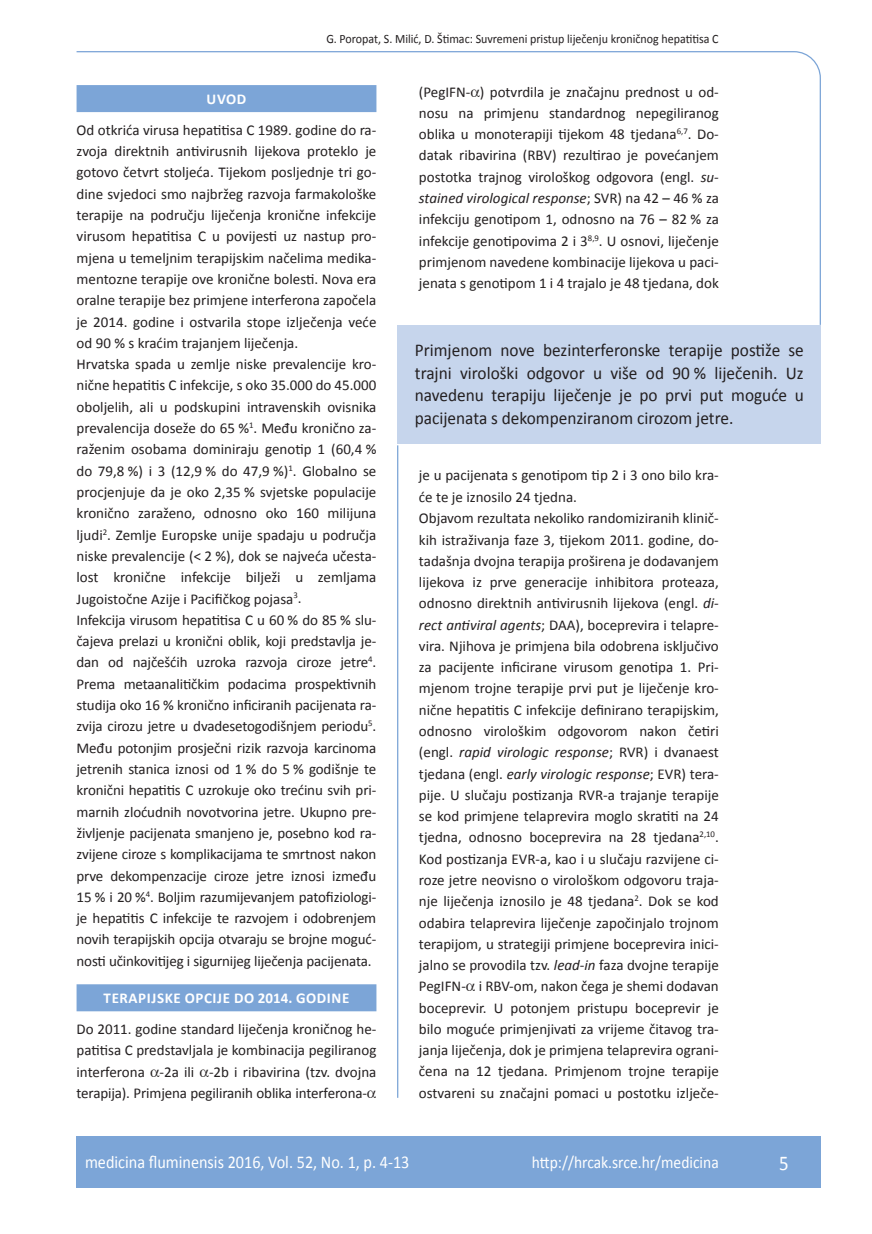
<style>
.page{position:relative;width:872px;height:1234px;background:#fff}
.page>*{position:absolute;margin:0;border:0;box-sizing:border-box;transform-origin:0 0}
.t1{font:21px "Calibri";color:#fff;scale:.9 1}
.t2{font:18px/22.5px "Calibri";color:#231f20;text-align:justify;scale:.96 1}
.t3{font:18px "Calibri";color:#fff;scale:.9 1}
.t4{font:17.25px "Calibri";color:#fff;scale:.9 1}
.t5{font:15px/21.3px "Calibri";color:#231f20}
.t6{font:700 15px "Calibri";letter-spacing:.04em;color:#fff}
.t7{font:12.75px "Calibri";color:#231f20;scale:.94 1}
.s1{font-style:italic}
</style>
<div class="page">
<svg style="left:76px;top:51px;width:745px;height:275px"></svg>
<hr style="left:397px;top:445px;width:1px;height:652px;background:#7ca5d7">
<div style="left:77px;top:1135px;width:744px;height:51px;background:#7ca5d7"></div>
<div style="left:77px;top:85px;width:299px;height:27px;background:#7ca5d7"></div>
<div style="left:77px;top:984px;width:299px;height:27px;background:#7ca5d7"></div>
<div style="left:398px;top:325px;width:423px;height:119px;background:#c6d5ec"></div>
<svg style="left:471px;top:89px;width:9px;height:8px"></svg>
<p class="t7" style="left:326px;top:30px;width:419px">G. Poropat, S. Milić, D. Štimac: Suvremeni pristup liječenju kroničnog hepatitisa C</p>
<p class="t6" style="left:207px;top:90px;width:41px">UVOD</p>
<p class="t5" style="left:77px;top:118px;width:301px">Od otkrića virusa hepatitisa C 1989. godine do ra&shy;zvoja direktnih antivirusnih lijekova proteklo je gotovo četvrt stoljeća. Tijekom posljednje tri go&shy;dine svjedoci smo najbržeg razvoja farmakološke terapije na području liječenja kronične infekcije virusom hepatitisa C u povijesti uz nastup pro&shy;mjena u temeljnim terapijskim načelima medika&shy;mentozne terapije ove kronične bolesti. Nova era oralne terapije bez primjene interferona započela je 2014. godine i ostvarila stope izlječenja veće od 90 % s kraćim trajanjem liječenja.<br>Hrvatska spada u zemlje niske prevalencije kro&shy;nične hepatitis C infekcije, s oko 35.000 do 45.000 oboljelih, ali u podskupini intravenskih ovisnika prevalencija doseže do 65 %<sup>1</sup>. Među kronično za&shy;raženim osobama dominiraju genotip 1 (60,4 % do 79,8 %) i 3 (12,9 % do 47,9 %)<sup>1</sup>. Globalno se procjenjuje da je oko 2,35 % svjetske populacije kronično zaraženo, odnosno oko 160 milijuna ljudi<sup>2</sup>. Zemlje Europske unije spadaju u područja niske prevalencije (&lt; 2 %), dok se najveća učesta&shy;lost kronične infekcije bilježi u zemljama Jugoistočne Azije i Pacifičkog pojasa<sup>3</sup>.<br>Infekcija virusom hepatitisa C u 60 % do 85 % slu&shy;čajeva prelazi u kronični oblik, koji predstavlja je&shy;dan od najčešćih uzroka razvoja ciroze jetre<sup>4</sup>.<br>Prema metaanalitičkim podacima prospektivnih studija oko 16 % kronično inficiranih pacijenata ra&shy;zvija cirozu jetre u dvadesetogodišnjem periodu<sup>5</sup>.<br>Među potonjim prosječni rizik razvoja karcinoma jetrenih stanica iznosi od 1 % do 5 % godišnje te kronični hepatitis C uzrokuje oko trećinu svih pri&shy;marnih zloćudnih novotvorina jetre. Ukupno pre&shy;življenje pacijenata smanjeno je, posebno kod ra&shy;zvijene ciroze s komplikacijama te smrtnost nakon prve dekompenzacije ciroze jetre iznosi između 15 % i 20 %<sup>4</sup>. Boljim razumijevanjem patofiziologi&shy;je hepatitis C infekcije te razvojem i odobrenjem novih terapijskih opcija otvaraju se brojne moguć&shy;nosti učinkovitijeg i sigurnijeg liječenja pacijenata.</p>
<p class="t6" style="left:104px;top:988px;width:247px">TERAPIJSKE OPCIJE DO 2014. GODINE</p>
<p class="t5" style="left:77px;top:1017px;width:301px;text-align:justify">Do 2011. godine standard liječenja kroničnog he&shy;patitisa C predstavljala je kombinacija pegiliranog interferona -2a ili -2b i ribavirina (tzv. dvojna terapija). Primjena pegiliranih oblika interferona-</p>
<p class="t5" style="left:419px;top:80px;width:301px;text-align:justify">(PegIFN- ) potvrdila je značajnu prednost u od&shy;nosu na primjenu standardnog nepegiliranog oblika u monoterapiji tijekom 48 tjedana<sup>6,7</sup>. Do&shy;datak ribavirina (RBV) rezultirao je povećanjem postotka trajnog virološkog odgovora (engl. <span class="s1">su&shy;stained virological response</span>; SVR) na 42 – 46 % za infekciju genotipom 1, odnosno na 76 – 82 % za infekcije genotipovima 2 i 3<sup>8,9</sup>. U osnovi, liječenje primjenom navedene kombinacije lijekova u paci&shy;jenata s genotipom 1 i 4 trajalo je 48 tjedana, dok</p>
<p class="t2" style="left:415px;top:338px;width:407px">Primjenom nove bezinterferonske terapije postiže se trajni virološki odgovor u više od 90 % liječenih. Uz navedenu terapiju liječenje je po prvi put moguće u pacijenata s dekompenziranom cirozom jetre.</p>
<p class="t5" style="left:419px;top:464px;width:301px">je u pacijenata s genotipom tip 2 i 3 ono bilo kra&shy;će te je iznosilo 24 tjedna.<br>Objavom rezultata nekoliko randomiziranih klinič&shy;kih istraživanja faze 3, tijekom 2011. godine, do&shy;tadašnja dvojna terapija proširena je dodavanjem lijekova iz prve generacije inhibitora proteaza, odnosno direktnih antivirusnih lijekova (engl. <span class="s1">di&shy;rect antiviral agents</span>; DAA), boceprevira i telapre&shy;vira. Njihova je primjena bila odobrena isključivo za pacijente inficirane virusom genotipa 1. Pri&shy;mjenom trojne terapije prvi put je liječenje kro&shy;nične hepatitis C infekcije definirano terapijskim, odnosno virološkim odgovorom nakon četiri (engl. <span class="s1">rapid virologic response</span>; RVR) i dvanaest tjedana (engl. <span class="s1">early virologic response</span>; EVR) tera&shy;pije. U slučaju postizanja RVR-a trajanje terapije se kod primjene telaprevira moglo skratiti na 24 tjedna, odnosno boceprevira na 28 tjedana<sup>2,10</sup>.<br>Kod postizanja EVR-a, kao i u slučaju razvijene ci&shy;roze jetre neovisno o virološkom odgovoru traja&shy;nje liječenja iznosilo je 48 tjedana<sup>2</sup>. Dok se kod odabira telaprevira liječenje započinjalo trojnom terapijom, u strategiji primjene boceprevira inici&shy;jalno se provodila tzv. <span class="s1">lead-in</span> faza dvojne terapije PegIFN- i RBV-om, nakon čega je shemi dodavan boceprevir. U potonjem pristupu boceprevir je bilo moguće primjenjivati za vrijeme čitavog tra&shy;janja liječenja, dok je primjena telaprevira ograni&shy;čena na 12 tjedana. Primjenom trojne terapije ostvareni su značajni pomaci u postotku izlječe-</p>
<p class="t3" style="left:85px;top:1150px;width:362px">medicina fluminensis 2016, Vol. 52, No. 1, p. 4-13</p>
<p class="t4" style="left:532px;top:1151px;width:209px">http://hrcak.srce.hr/medicina</p>
<h1 class="t1" style="left:779px;top:1149px;width:12px">5</h1>
</div>
